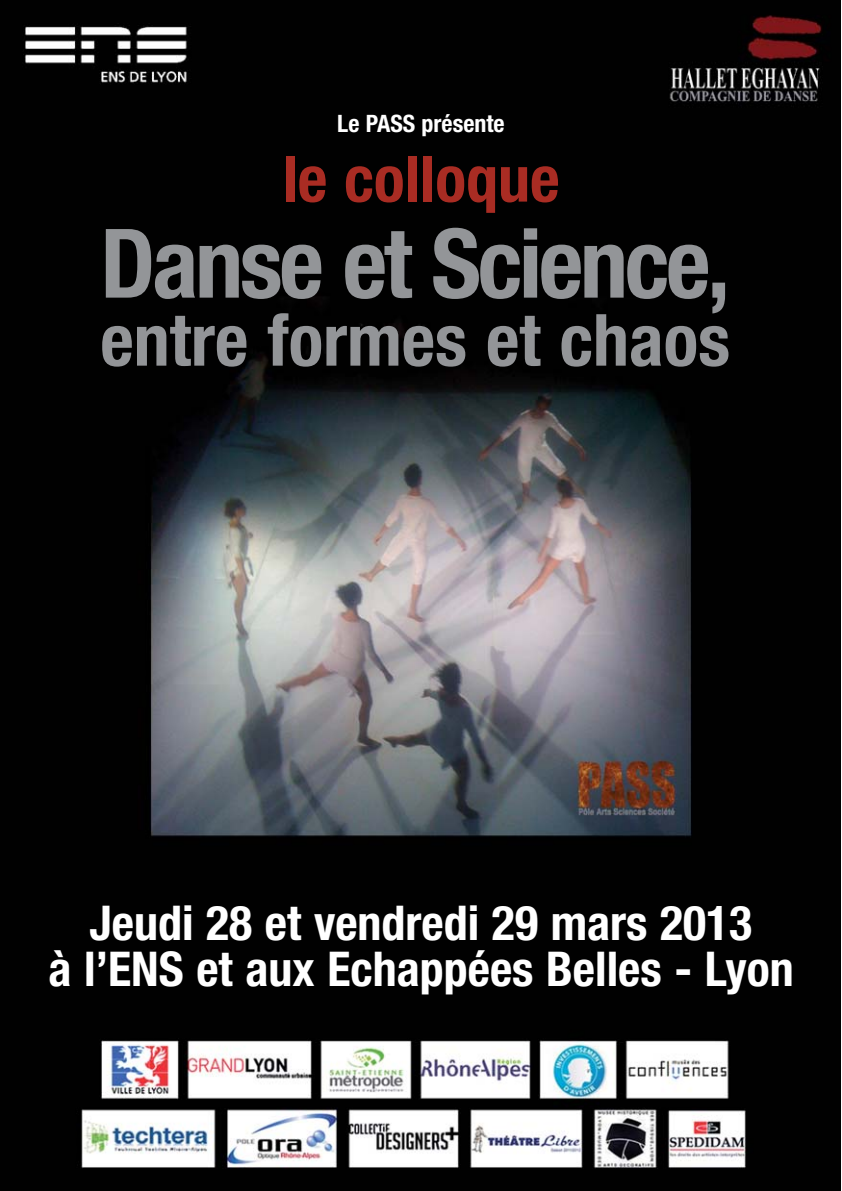
<style>
.page{position:relative;width:842px;height:1191px;background:#fff}
.page>*{position:absolute;margin:0;border:0;box-sizing:border-box;transform-origin:0 0}
.t1{font:700 condensed 96px "Helvetica Neue";letter-spacing:-.035em;color:#939598}
.t2{font:700 condensed 72px "Helvetica Neue";color:#939598}
.t3{font:700 condensed 64px "Helvetica Neue";color:#a92c23}
.t4{font:700 condensed 48px/46px "Helvetica Neue";color:#fff;text-align:center}
.t5{font:700 condensed 24px "Helvetica Neue";color:#fff}
</style>
<div class="page">
<img style="left:0;top:1px;width:840px;height:1190px">
<p class="t5" style="left:337px;top:114px;width:169px">Le PASS présente</p>
<h3 class="t3" style="left:282px;top:156px;width:279px">le colloque</h3>
<h1 class="t1" style="left:100px;top:229px;width:631px">Danse et Science,</h1>
<h2 class="t2" style="left:100px;top:314px;width:631px">entre formes et chaos</h2>
<p class="t4" style="left:48px;top:904px;width:747px">Jeudi 28 et vendredi 29 mars 2013<br>à l’ENS et aux Echappées Belles - Lyon</p>
</div>
